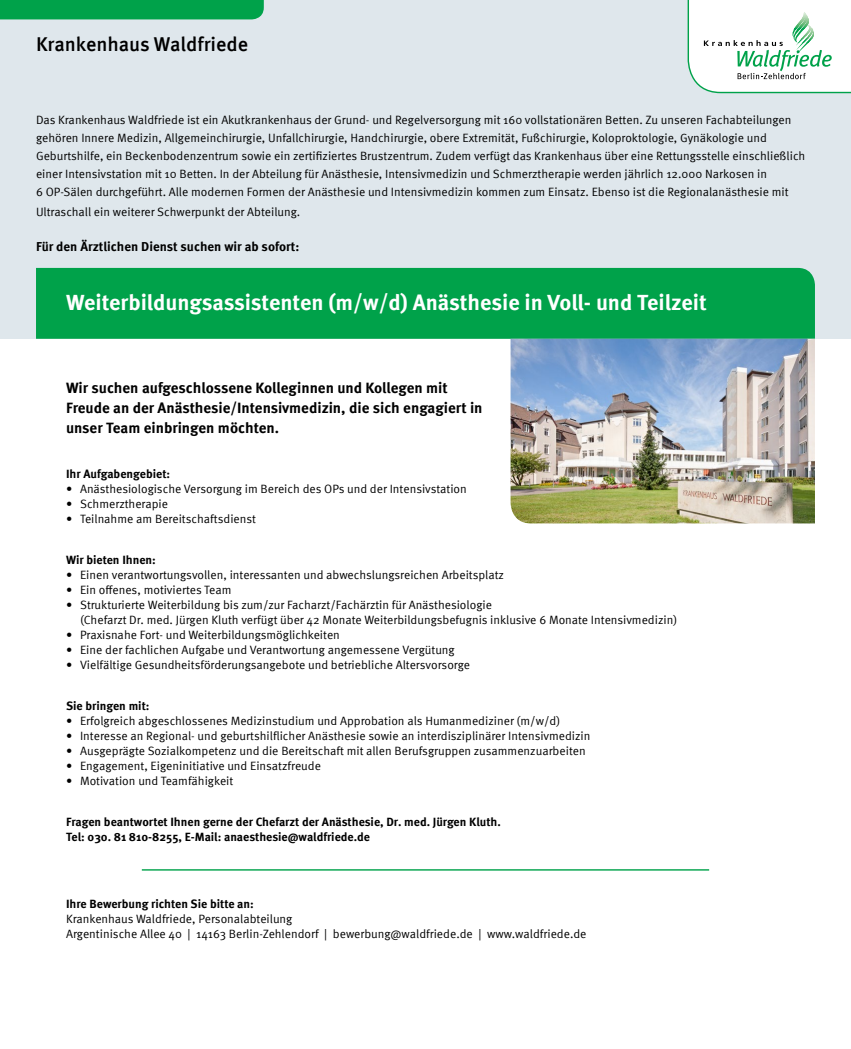
<style>
.page{position:relative;width:851px;height:1049px;background:#fff}
.page>*{position:absolute;margin:0;border:0;box-sizing:border-box;transform-origin:0 0}
.t1{font:700 22px "Meta Offc Pro";letter-spacing:-.005em;color:#fff}
.t2{font:500 20px "Meta Offc Pro";letter-spacing:-.005em;color:#000}
.t3{font:700 15px/20px "Meta Offc Pro";color:#000}
.t4{font:700 13px "Meta Offc Pro";color:#000}
.t5{font:12px/18px "Meta Offc Pro Norm";color:#000}
.t6{font:700 12px/15px "Meta Offc Pro";color:#000}
.s1{font-family:"Meta Sc Offc Pro Norm"}
.s2{font-family:"Meta Sc Offc Pro"}
</style>
<div class="page">
<div style="left:0;top:0;width:850px;height:339px;background:#dfe7ec"></div>
<div style="left:0;top:0;width:264px;height:19px;background:#00a24a"></div>
<div style="left:36px;top:268px;width:778px;height:71px;background:#00a24a"></div>
<svg style="left:687px;top:0;width:163px;height:94px;background:#e7f3ec"></svg>
<img style="left:510px;top:339px;width:304px;height:184px">
<hr style="left:142px;top:869px;width:567px;height:1px;background:#00a24a">
<h2 class="t2" style="left:36px;top:29px;width:214px">Krankenhaus Waldfriede</h2>
<p class="t5" style="left:36px;top:110px;width:770px">Das Krankenhaus Waldfriede ist ein Akutkrankenhaus der Grund- und Regelversorgung mit <span class="s1">160</span> vollstationären Betten. Zu unseren Fachabteilungen gehören Innere Medizin, Allgemeinchirurgie, Unfallchirurgie, Handchirurgie, obere Extremität, Fußchirurgie, Koloproktologie, Gynäkologie und Geburtshilfe, ein Beckenbodenzentrum sowie ein zertifiziertes Brustzentrum. Zudem verfügt das Krankenhaus über eine Rettungsstelle einschließlich einer Intensivstation mit <span class="s1">10</span> Betten. In der Abteilung für Anästhesie, Intensivmedizin und Schmerztherapie werden jährlich <span class="s1">12.000</span> Narkosen in<br><span class="s1">6</span> OP-Sälen durchgeführt. Alle modernen Formen der Anästhesie und Intensivmedizin kommen zum Einsatz. Ebenso ist die Regionalanästhesie mit</p>
<p class="t5" style="left:36px;top:202px;width:266px">Ultraschall ein weiterer Schwerpunkt der Abteilung.</p>
<p class="t4" style="left:36px;top:236px;width:265px">Für den Ärztlichen Dienst suchen wir ab sofort:</p>
<h1 class="t1" style="left:66px;top:285px;width:642px">Weiterbildungsassistenten (m/w/d) Anästhesie in Voll- und Teilzeit</h1>
<p class="t3" style="left:66px;top:377px;width:418px">Wir suchen aufgeschlossene Kolleginnen und Kollegen mit<br>Freude an der Anästhesie/Intensivmedizin, die sich engagiert in unser Team einbringen möchten.</p>
<p class="t6" style="left:66px;top:465px;width:106px">Ihr Aufgabengebiet:</p>
<p class="t5" style="left:66px;top:479px;width:402px">• Anästhesiologische Versorgung im Bereich des OPs und der Intensivstation</p>
<p class="t5" style="left:66px;top:494px;width:103px">• Schmerztherapie</p>
<p class="t5" style="left:66px;top:509px;width:191px">• Teilnahme am Bereitschaftsdienst</p>
<p class="t6" style="left:66px;top:551px;width:91px">Wir bieten Ihnen:</p>
<p class="t5" style="left:66px;top:565px;width:439px">• Einen verantwortungsvollen, interessanten und abwechslungsreichen Arbeitsplatz</p>
<p class="t5" style="left:66px;top:580px;width:167px">• Ein offenes, motiviertes Team</p>
<p class="t5" style="left:80px;top:596px;width:598px;line-height:15px;text-indent:-14px">• Strukturierte Weiterbildung bis zum/zur Facharzt/Fachärztin für Anästhesiologie<br>(Chefarzt Dr. med. Jürgen Kluth verfügt über <span class="s1">42</span> Monate Weiterbildungsbefugnis inklusive <span class="s1">6</span> Monate Intensivmedizin)</p>
<p class="t5" style="left:66px;top:625px;width:275px">• Praxisnahe Fort- und Weiterbildungsmöglichkeiten</p>
<p class="t5" style="left:66px;top:640px;width:390px">• Eine der fachlichen Aufgabe und Verantwortung angemessene Vergütung</p>
<p class="t5" style="left:66px;top:655px;width:405px">• Vielfältige Gesundheitsförderungsangebote und betriebliche Altersvorsorge</p>
<p class="t6" style="left:66px;top:697px;width:85px">Sie bringen mit:</p>
<p class="t5" style="left:66px;top:711px;width:495px">• Erfolgreich abgeschlossenes Medizinstudium und Approbation als Humanmediziner (m/w/d)</p>
<p class="t5" style="left:66px;top:726px;width:526px">• Interesse an Regional- und geburtshilflicher Anästhesie sowie an interdisziplinärer Intensivmedizin</p>
<p class="t5" style="left:66px;top:741px;width:521px">• Ausgeprägte Sozialkompetenz und die Bereitschaft mit allen Berufsgruppen zusammenzuarbeiten</p>
<p class="t5" style="left:66px;top:756px;width:256px">• Engagement, Eigeninitiative und Einsatzfreude</p>
<p class="t5" style="left:66px;top:771px;width:169px">• Motivation und Teamfähigkeit</p>
<p class="t6" style="left:66px;top:813px;width:436px">Fragen beantwortet Ihnen gerne der Chefarzt der Anästhesie, Dr. med. Jürgen Kluth.<br>Tel: <span class="s2">030. 81 810-8255</span>, E-Mail: anaesthesie@waldfriede.de</p>
<p class="t6" style="left:66px;top:895px;width:189px">Ihre Bewerbung richten Sie bitte an:</p>
<p class="t5" style="left:66px;top:910px;width:522px;line-height:15px">Krankenhaus Waldfriede, Personalabteilung<br>Argentinische Allee <span class="s1">40</span> | <span class="s1">14163</span> Berlin-Zehlendorf | bewerbung@waldfriede.de | www.waldfriede.de</p>
</div>
